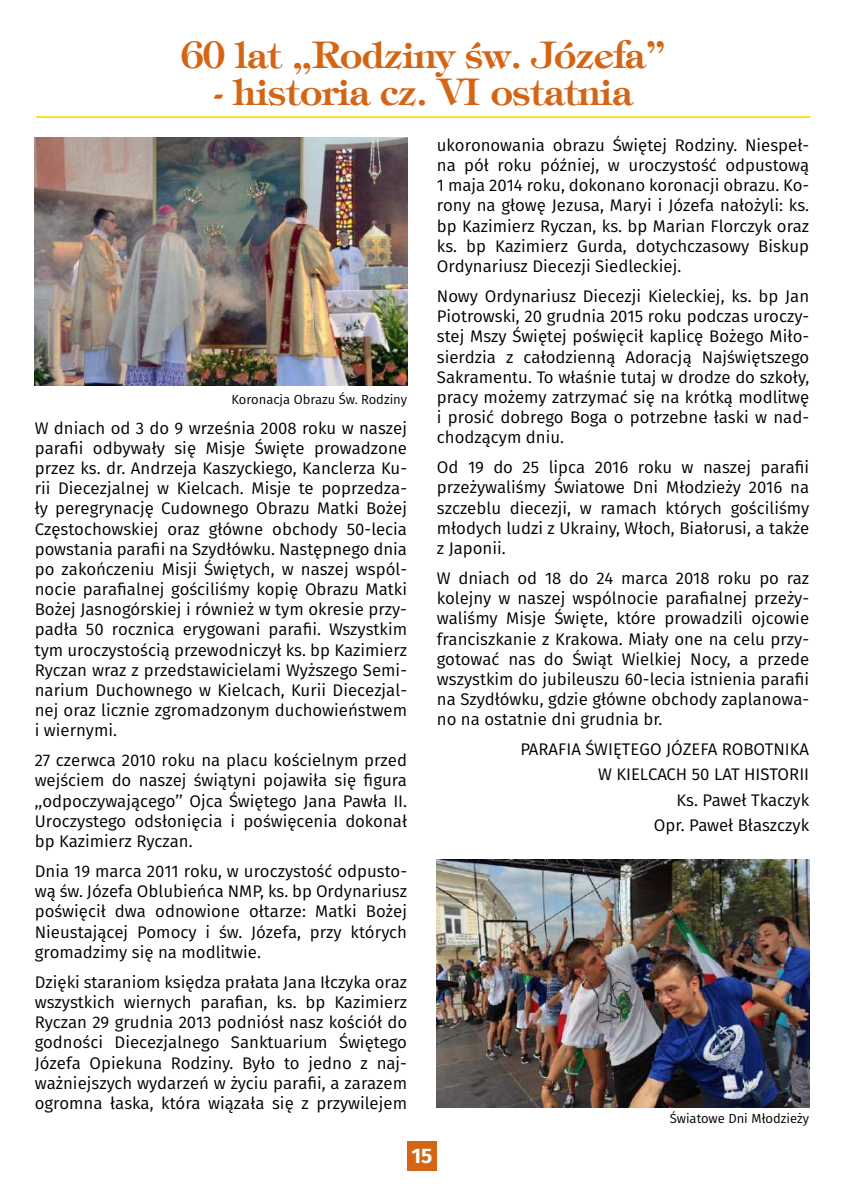
<style>
.page{position:relative;width:844px;height:1191px;background:#fff}
.page>*{position:absolute;margin:0;border:0;box-sizing:border-box;transform-origin:0 0}
.t1{font:700 36.75px "Timpani";letter-spacing:-.01em;color:#d46515}
.t2{font:700 21px "Fira Sans";color:#fff}
.t3{font:16.8px/20.1px "Fira Sans";color:#000;text-align:justify}
.t4{font:13.12px "Fira Sans";color:#000}
</style>
<div class="page">
<div style="left:407px;top:1141px;width:30px;height:30px;background:#d46515"></div>
<hr style="left:36px;top:116px;width:774px;height:2px;background:#fd0">
<img style="left:35px;top:138px;width:372px;height:247px">
<img style="left:437px;top:859px;width:372px;height:248px">
<h1 class="t1" style="left:181px;top:31px;width:485px">60 lat „Rodziny św. Józefa”</h1>
<h1 class="t1" style="left:214px;top:68px;width:420px">- historia cz. VI ostatnia</h1>
<p class="t4" style="left:231px;top:390px;width:177px">Koronacja Obrazu Św. Rodziny</p>
<p class="t3" style="left:35px;top:419px;width:374px">W dniach od 3 do 9 września 2008 roku w naszej parafii odbywały się Misje Święte prowadzone przez ks. dr. Andrzeja Kaszyckiego, Kanclerza Ku&shy;rii Diecezjalnej w Kielcach. Misje te poprzedza&shy;ły peregrynację Cudownego Obrazu Matki Bożej Częstochowskiej oraz główne obchody 50-lecia powstania parafii na Szydłówku. Następnego dnia po zakończeniu Misji Świętych, w naszej wspól&shy;nocie parafialnej gościliśmy kopię Obrazu Matki Bożej Jasnogórskiej i również w tym okresie przy&shy;padła 50 rocznica erygowani parafii. Wszystkim tym uroczystością przewodniczył ks. bp Kazimierz Ryczan wraz z przedstawicielami Wyższego Semi&shy;narium Duchownego w Kielcach, Kurii Diecezjal&shy;nej oraz licznie zgromadzonym duchowieństwem i wiernymi.</p>
<p class="t3" style="left:35px;top:751px;width:374px">27 czerwca 2010 roku na placu kościelnym przed wejściem do naszej świątyni pojawiła się figura ,,odpoczywającego’’ Ojca Świętego Jana Pawła II.<br>Uroczystego odsłonięcia i poświęcenia dokonał bp Kazimierz Ryczan.</p>
<p class="t3" style="left:35px;top:862px;width:374px">Dnia 19 marca 2011 roku, w uroczystość odpusto&shy;wą św. Józefa Oblubieńca NMP, ks. bp Ordynariusz poświęcił dwa odnowione ołtarze: Matki Bożej Nieustającej Pomocy i św. Józefa, przy których gromadzimy się na modlitwie.</p>
<p class="t3" style="left:35px;top:973px;width:374px">Dzięki staraniom księdza prałata Jana Iłczyka oraz wszystkich wiernych parafian, ks. bp Kazimierz Ryczan 29 grudnia 2013 podniósł nasz kościół do godności Diecezjalnego Sanktuarium Świętego Józefa Opiekuna Rodziny. Było to jedno z naj&shy;ważniejszych wydarzeń w życiu parafii, a zarazem ogromna łaska, która wiązała się z przywilejem</p>
<p class="t3" style="left:437px;top:136px;width:374px">ukoronowania obrazu Świętej Rodziny. Niespeł&shy;na pół roku później, w uroczystość odpustową 1 maja 2014 roku, dokonano koronacji obrazu. Ko&shy;rony na głowę Jezusa, Maryi i Józefa nałożyli: ks. bp Kazimierz Ryczan, ks. bp Marian Florczyk oraz ks. bp Kazimierz Gurda, dotychczasowy Biskup Ordynariusz Diecezji Siedleckiej.</p>
<p class="t3" style="left:437px;top:287px;width:374px">Nowy Ordynariusz Diecezji Kieleckiej, ks. bp Jan Piotrowski, 20 grudnia 2015 roku podczas uroczy&shy;stej Mszy Świętej poświęcił kaplicę Bożego Miło&shy;sierdzia z całodzienną Adoracją Najświętszego Sakramentu. To właśnie tutaj w drodze do szkoły, pracy możemy zatrzymać się na krótką modlitwę i prosić dobrego Boga o potrzebne łaski w nad&shy;chodzącym dniu.</p>
<p class="t3" style="left:437px;top:458px;width:374px">Od 19 do 25 lipca 2016 roku w naszej parafii przeżywaliśmy Światowe Dni Młodzieży 2016 na szczeblu diecezji, w ramach których gościliśmy młodych ludzi z Ukrainy, Włoch, Białorusi, a także z Japonii.</p>
<p class="t3" style="left:437px;top:569px;width:374px">W dniach od 18 do 24 marca 2018 roku po raz kolejny w naszej wspólnocie parafialnej przeży&shy;waliśmy Misje Święte, które prowadzili ojcowie franciszkanie z Krakowa. Miały one na celu przy&shy;gotować nas do Świąt Wielkiej Nocy, a przede wszystkim do jubileuszu 60-lecia istnienia parafii na Szydłówku, gdzie główne obchody zaplanowa&shy;no na ostatnie dni grudnia br.</p>
<p class="t3" style="left:520px;top:738px;width:290px;line-height:25.2px;text-align:right">PARAFIA ŚWIĘTEGO JÓZEFA ROBOTNIKA<br>W KIELCACH 50 LAT HISTORII<br>Ks. Paweł Tkaczyk<br>Opr. Paweł Błaszczyk</p>
<p class="t4" style="left:669px;top:1109px;width:141px">Światowe Dni Młodzieży</p>
<p class="t2" style="left:411px;top:1140px;width:22px">15</p>
</div>
